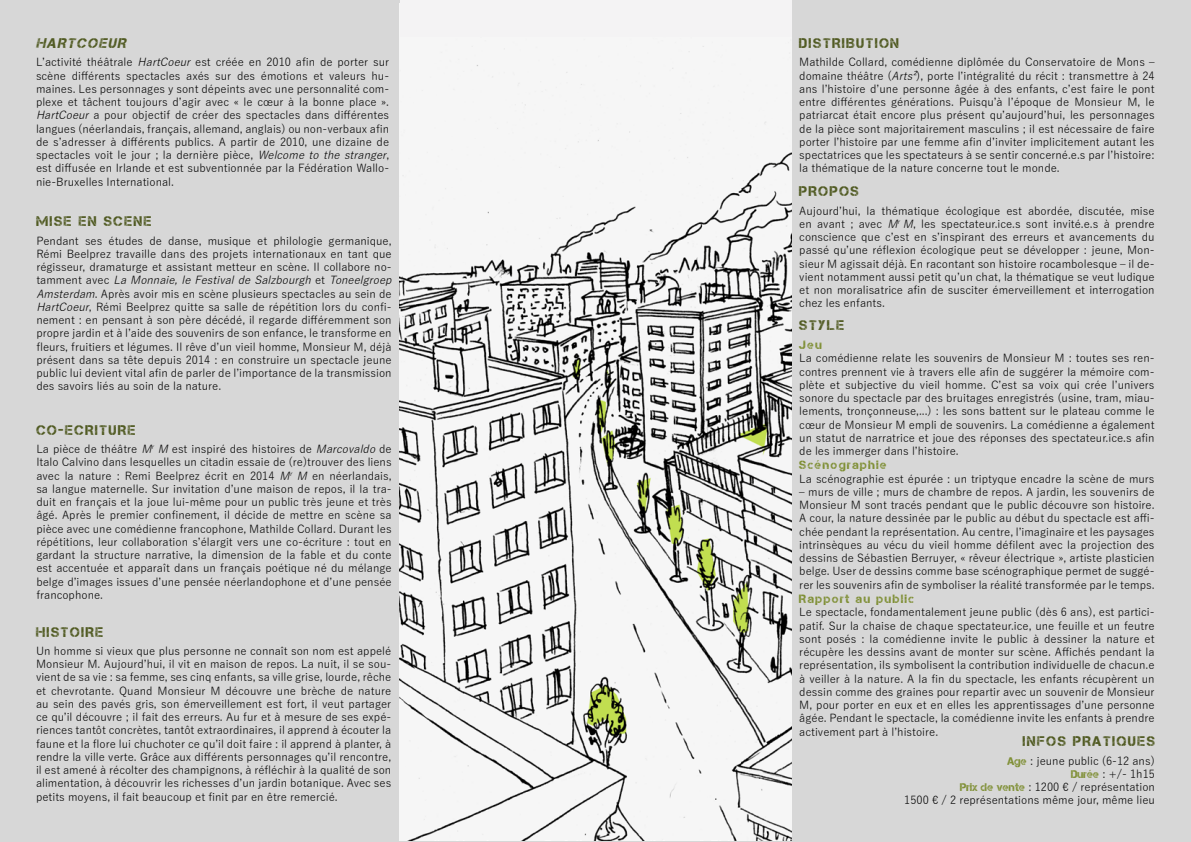
<style>
.page{position:relative;width:1191px;height:842px;background:#d7d7d7}
.page>*{position:absolute;margin:0;border:0;box-sizing:border-box;transform-origin:0 0}
.t1{font:14px "Captureit";letter-spacing:.11em;color:#515b23}
.t2{font:italic 14px "Captureit";color:#515b23}
.t3{font:12px "Capture Smallz";letter-spacing:.11em;color:#7f8f35}
.t4{font:11px/13.2px "Yu Gothic";color:#000;text-align:justify}
.s1{font-style:italic}
.s2{font-family:"Capture Smallz";color:#7f8f35}
</style>
<div class="page">
<img style="left:400px;top:36px;width:391px;height:804px">
<div style="left:400px;top:0;width:391px;height:36px;background:#f4f3f4"></div>
<p class="t2" style="left:36px;top:35px;width:94px">HARTCOEUR</p>
<p class="t4" style="left:36px;top:54px;width:355px">L’activité théâtrale <span class="s1">HartCoeur</span> est créée en 2010 afin de porter sur scène différents spectacles axés sur des émotions et valeurs hu&shy;maines. Les personnages y sont dépeints avec une personnalité com&shy;plexe et tâchent toujours d’agir avec « le cœur à la bonne place ».<br><span class="s1">HartCoeur</span> a pour objectif de créer des spectacles dans différentes langues (néerlandais, français, allemand, anglais) ou non-verbaux afin de s’adresser à différents publics. A partir de 2010, une dizaine de spectacles voit le jour ; la dernière pièce, <span class="s1">Welcome to the stranger</span>, est diffusée en Irlande et est subventionnée par la Fédération Wallo&shy;nie-Bruxelles International.</p>
<p class="t1" style="left:36px;top:214px;width:117px">MISE EN SCENE</p>
<p class="t4" style="left:36px;top:233px;width:360px;text-align:left">Pendant ses études de danse, musique et philologie germanique, Rémi Beelprez travaille dans des projets internationaux en tant que régisseur, dramaturge et assistant metteur en scène. Il collabore no&shy;t a m m e n t a v e c <span class="s1">LaMonnaie,leFestivaldeSalzbourgh</span>e t <span class="s1">Toneelgroep Amsterdam</span>. Après avoir mis en scène plusieurs spectacles au sein de <span class="s1">HartCoeur</span>, Rémi Beelprez quitte sa salle de répétition lors du confi&shy;nement : en pensant à son père décédé, il regarde différemment son propre jardin et à l’aide des souvenirs de son enfance, le transforme en fleurs, fruitiers et légumes. Il rêve d’un vieil homme, Monsieur M, déjà présent dans sa tête depuis 2014 : en construire un spectacle jeune public lui devient vital afin de parler de l’importance de la transmission des savoirs liés au soin de la nature.</p>
<p class="t1" style="left:36px;top:422px;width:101px">CO-ECRITURE</p>
<p class="t4" style="left:36px;top:441px;width:357px">La pièce de théâtre <span class="s1">M</span><sup>r</sup> <span class="s1">M</span> est inspiré des histoires de <span class="s1">Marcovaldo</span>de Italo Calvino dans lesquelles un citadin essaie de (re)trouver des liens avec la nature : Remi Beelprez écrit en 2014 <span class="s1">M</span><sup>r</sup> <span class="s1">M</span> en néerlandais, sa langue maternelle. Sur invitation d’une maison de repos, il la tra&shy;duit en français et la joue lui-même pour un public très jeune et très âgé. Après le premier confinement, il décide de mettre en scène sa pièce avec une comédienne francophone, Mathilde Collard. Durant les répétitions, leur collaboration s’élargit vers une co-écriture : tout en gardant la structure narrative, la dimension de la fable et du conte est accentuée et apparaît dans un français poétique né du mélange belge d’images issues d’une pensée néerlandophone et d’une pensée francophone.</p>
<p class="t1" style="left:36px;top:624px;width:69px">HISTOIRE</p>
<p class="t4" style="left:36px;top:643px;width:357px">Un homme si vieux que plus personne ne connaît son nom est appelé Monsieur M. Aujourd’hui, il vit en maison de repos. La nuit, il se sou&shy;vient de sa vie : sa femme, ses cinq enfants, sa ville grise, lourde, rêche et chevrotante. Quand Monsieur M découvre une brèche de nature au sein des pavés gris, son émerveillement est fort, il veut partager ce qu’il découvre ; il fait des erreurs. Au fur et à mesure de ses expé&shy;riences tantôt concrètes, tantôt extraordinaires, il apprend à écouter la faune et la flore lui chuchoter ce qu’il doit faire : il apprend à planter, à rendre la ville verte. Grâce aux différents personnages qu’il rencontre, il est amené à récolter des champignons, à réfléchir à la qualité de son alimentation, à découvrir les richesses d’un jardin botanique. Avec ses petits moyens, il fait beaucoup et finit par en être remercié.</p>
<p class="t1" style="left:799px;top:35px;width:101px">DISTRIBUTION</p>
<p class="t4" style="left:799px;top:54px;width:357px">Mathilde Collard, comédienne diplômée du Conservatoire de Mons – domaine théâtre (<span class="s1">Arts²</span>), porte l’intégralité du récit : transmettre à 24 ans l’histoire d’une personne âgée à des enfants, c’est faire le pont entre différentes générations. Puisqu’à l’époque de Monsieur M, le patriarcat était encore plus présent qu’aujourd’hui, les personnages de la pièce sont majoritairement masculins ; il est nécessaire de faire porter l’histoire par une femme afin d’inviter implicitement autant les spectatrices que les spectateurs à se sentir concerné.e.s par l’histoire: la thématique de la nature concerne tout le monde.</p>
<p class="t1" style="left:799px;top:184px;width:61px">PROPOS</p>
<p class="t4" style="left:799px;top:202px;width:357px">Aujourd’hui, la thématique écologique est abordée, discutée, mise en avant ; avec <span class="s1">M</span><sup>r</sup> <span class="s1">M</span>, les spectateur.ice.s sont invité.e.s à prendre conscience que c’est en s’inspirant des erreurs et avancements du passé qu’une réflexion écologique peut se développer : jeune, Mon&shy;sieur M agissait déjà. En racontant son histoire rocambolesque – il de&shy;vient notamment aussi petit qu’un chat, la thématique se veut ludique et non moralisatrice afin de susciter émerveillement et interrogation chez les enfants.</p>
<p class="t1" style="left:799px;top:317px;width:46px">STYLE</p>
<p class="t3" style="left:799px;top:338px;width:24px">Jeu</p>
<p class="t4" style="left:799px;top:350px;width:357px">La comédienne relate les souvenirs de Monsieur M : toutes ses ren&shy;contres prennent vie à travers elle afin de suggérer la mémoire com&shy;plète et subjective du vieil homme. C’est sa voix qui crée l’univers sonore du spectacle par des bruitages enregistrés (usine, tram, miau&shy;lements, tronçonneuse,...) : les sons battent sur le plateau comme le cœur de Monsieur M empli de souvenirs. La comédienne a également un statut de narratrice et joue des réponses des spectateur.ice.s afin de les immerger dans l’histoire.</p>
<p class="t3" style="left:799px;top:458px;width:89px">Scénographie</p>
<p class="t4" style="left:799px;top:471px;width:357px">La scénographie est épurée : un triptyque encadre la scène de murs</p>
<p class="t4" style="left:799px;top:484px;width:357px">– murs de ville ; murs de chambre de repos. A jardin, les souvenirs de Monsieur M sont tracés pendant que le public découvre son histoire.<br>A cour, la nature dessinée par le public au début du spectacle est affi&shy;chée pendant la représentation. Au centre, l’imaginaire et les paysages intrinsèques au vécu du vieil homme défilent avec la projection des dessins de Sébastien Berruyer, « rêveur électrique », artiste plasticien belge. User de dessins comme base scénographique permet de suggé&shy;rer les souvenirs afin de symboliser la réalité transformée par le temps.</p>
<p class="t3" style="left:799px;top:592px;width:116px">Rapport au public</p>
<p class="t4" style="left:799px;top:604px;width:357px">Le spectacle, fondamentalement jeune public (dès 6 ans), est partici&shy;patif. Sur la chaise de chaque spectateur.ice, une feuille et un feutre sont posés : la comédienne invite le public à dessiner la nature et récupère les dessins avant de monter sur scène. Affichés pendant la représentation, ils symbolisent la contribution individuelle de chacun.e à veiller à la nature. A la fin du spectacle, les enfants récupèrent un dessin comme des graines pour repartir avec un souvenir de Monsieur M, pour porter en eux et en elles les apprentissages d’une personne âgée. Pendant le spectacle, la comédienne invite les enfants à prendre activement part à l’histoire.</p>
<p class="t1" style="left:1023px;top:734px;width:133px">INFOS PRATIQUES</p>
<p class="t4" style="left:904px;top:752px;width:252px;text-align:right"><span class="s2">Age</span> : jeune public (6-12 ans)<br><span class="s2">Durée</span> : +/- 1h15<br><span class="s2">Prix de vente</span> : 1200 € / représentation<br>1500 € / 2 représentations même jour, même lieu</p>
</div>
